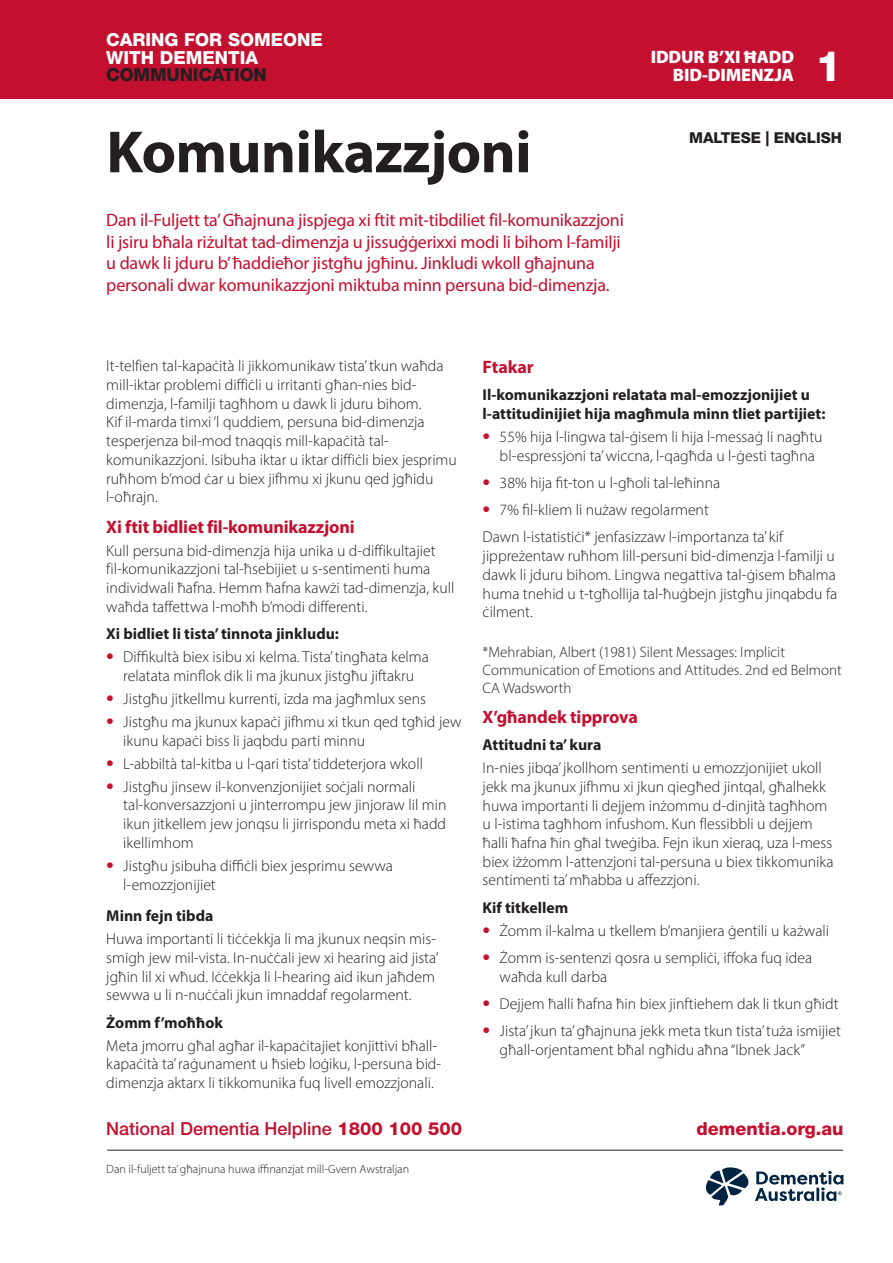
<style>
.page{position:relative;width:893px;height:1263px;background:#fff}
.page>*{position:absolute;margin:0;border:0;box-sizing:border-box;transform-origin:0 0}
.t1{font:700 60px "Myriad Pro";letter-spacing:-.01em;color:#231f20}
.Heading_Large{font:800 42px "Helvetica Neue LT Pro";color:#fff}
.Normal__Web{font:18px/21.6px "Myriad Pro";letter-spacing:-.01em;color:#c3102f}
.t2{font:700 18px "Myriad Pro";letter-spacing:-.01em;color:#c3102f}
.t3{font:500 18px "Helvetica Neue LT Pro";color:#c3102f}
.t4{font:800 18px/17.2px "Helvetica Neue LT Pro";color:#fff}
.t5{font:900 18px/18px "Myriad Pro";letter-spacing:-.01em;color:#fff;text-align:right}
.t6{font:800 18px "Helvetica Neue LT Pro";color:#c3102f}
.t7{font:800 18px "Helvetica Neue LT Pro";letter-spacing:-.01em;color:#231f20}
.body{font:300 15.75px/18.8px "Myriad Pro";color:#231f20}
.indent{font:300 15.75px/18.8px "Myriad Pro";color:#231f20}
.t8{font:700 15.75px/18.8px "Myriad Pro";color:#231f20}
.body-2{font:300 15px/18px "Myriad Pro";color:#231f20}
.t9{font:800 15px "Helvetica Neue LT Pro";color:#231f20}
.t10{font:300 12px "Myriad Pro";color:#231f20}
.s1{font-family:"Univers";color:#c3102f}
.s2{font-weight:800}
</style>
<div class="page">
<div style="left:0;top:0;width:893px;height:99px;background:#c3102f"></div>
<hr style="left:107px;top:1150px;width:736px;height:1px;background:#231f20">
<svg style="left:706px;top:1167px;width:137px;height:38px"></svg>
<p class="t4" style="left:106px;top:31px;width:218px">CARING FOR SOMEONE<br>WITH DEMENTIA</p>
<p class="t7" style="left:106px;top:64px;width:162px">COMMUNICATION</p>
<h1 class="t1" style="left:106px;top:113px;width:427px">Komunikazzjoni</h1>
<p class="Normal__Web" style="left:106px;top:209px;width:519px">Dan il-Fuljett ta’ Gћajnuna jispjega xi ftit mit-tibdiliet fil-komunikazzjoni li jsiru bћala riżultat tad-dimenzja u jissuġġerixxi modi li bihom l-familji u dawk li jduru b’ ћaddieћor jistgћu jgћinu. Jinkludi wkoll gћajnuna personali dwar komunikazzjoni miktuba minn persuna bid-dimenzja.</p>
<h1 class="t5" style="left:651px;top:47px;width:145px">IDDUR B’XI ĦADD<br>BID-DIMENZJA</h1>
<h1 class="Heading_Large" style="left:815px;top:41px;width:28px">1</h1>
<p class="t9" style="left:689px;top:128px;width:154px">MALTESE | ENGLISH</p>
<p class="body" style="left:106px;top:356px;width:352px">It-telfien tal-kapaċità li jikkomunikaw tista’ tkun waћda mill-iktar problemi diffiċli u irritanti gћan-nies bid&shy;dimenzja, l-familji tagћhom u dawk li jduru bihom.<br>Kif il-marda timxi ‘l quddiem, persuna bid-dimenzja tesperjenza bil-mod tnaqqis mill-kapaċità tal&shy;komunikazzjoni. Isibuha iktar u iktar diffiċli biex jesprimu ruћhom b’mod ċar u biex jifhmu xi jkunu qed jgћidu l-oћrajn.</p>
<h2 class="t2" style="left:106px;top:515px;width:250px">Xi ftit bidliet fil-komunikazzjoni</h2>
<p class="body" style="left:106px;top:541px;width:350px">Kull persuna bid-dimenzja hija unika u d-diffikultajiet fil-komunikazzjoni tal-ћsebijiet u s-sentimenti huma individwali ћafna. Hemm ћafna kawżi tad-dimenzja, kull waћda taffettwa l-moћћ b’modi differenti.</p>
<h3 class="t8" style="left:106px;top:624px;width:234px">Xi bidliet li tista’ tinnota jinkludu:</h3>
<p class="indent" style="left:106px;top:647px;width:324px;text-align:center"><span class="s1">•</span> Diffikultà biex isibu xi kelma. Tista’ tingћata kelma relatata minflok dik li ma jkunux jistgћu jiftakru</p>
<p class="indent" style="left:106px;top:689px;width:321px"><span class="s1">•</span> Jistgћu jitkellmu kurrenti, izda ma jagћmlux sens</p>
<p class="indent" style="left:123px;top:712px;width:340px;text-indent:-17px"><span class="s1">•</span> Jistgћu ma jkunux kapaċi jifhmu xi tkun qed tgћid jew ikunu kapaċi biss li jaqbdu parti minnu</p>
<p class="indent" style="left:106px;top:754px;width:318px"><span class="s1">•</span> L-abbiltà tal-kitba u l-qari tista’ tiddeterjora wkoll</p>
<p class="indent" style="left:123px;top:777px;width:325px;text-indent:-17px"><span class="s1">•</span> Jistgћu jinsew il-konvenzjonijiet soċjali normali tal-konversazzjoni u jinterrompu jew jinjoraw lil min ikun jitkellem jew jonqsu li jirrispondu meta xi ћadd ikellimhom</p>
<p class="indent" style="left:123px;top:856px;width:271px;text-indent:-17px"><span class="s1">•</span> Jistgћu jsibuha diffiċli biex jesprimu sewwa l-emozzjonijiet</p>
<h3 class="t8" style="left:106px;top:906px;width:109px">Minn fejn tibda</h3>
<p class="body" style="left:106px;top:929px;width:334px">Huwa importanti li tiċċekkja li ma jkunux neqsin mis&shy;smigh jew mil-vista. In-nuċċali jew xi hearing aid jista’ jgћin lil xi wћud. Iċċekkja li l-hearing aid ikun jaћdem sewwa u li n-nuċċali jkun imnaddaf regolarment.</p>
<h3 class="t8" style="left:106px;top:1012px;width:118px">Żomm f’moћћok</h3>
<p class="body" style="left:106px;top:1036px;width:336px">Meta jmorru gћal agћar il-kapaċitajiet konjittivi bћall&shy;kapaċità ta’ raġunament u ћsieb loġiku, l-persuna bid&shy;dimenzja aktarx li tikkomunika fuq livell emozzjonali.</p>
<p class="t3" style="left:106px;top:1118px;width:357px">National Dementia Helpline <span class="s2">1800 100 500</span></p>
<p class="t10" style="left:106px;top:1162px;width:304px">Dan il-fuljett ta’ gћajnuna huwa iffinanzjat mill-Gvern Awstraljan</p>
<h2 class="t2" style="left:483px;top:355px;width:52px">Ftakar</h2>
<h3 class="t8" style="left:483px;top:385px;width:344px">Il-komunikazzjoni relatata mal-emozzjonijiet u l-attitudinijiet hija magћmula minn tliet partijiet:</h3>
<p class="indent" style="left:483px;top:427px;width:341px;text-align:center"><span class="s1">•</span> 55% hija l-lingwa tal-ġisem li hija l-messaġ li nagћtu bl-espressjoni ta’ wiccna, l-qagћda u l-ġesti tagћna</p>
<p class="indent" style="left:483px;top:473px;width:239px"><span class="s1">•</span> 38% hija fit-ton u l-gћoli tal-leћinna</p>
<p class="indent" style="left:483px;top:500px;width:228px"><span class="s1">•</span> 7% fil-kliem li nużaw regolarment</p>
<p class="body" style="left:483px;top:528px;width:356px">Dawn l-istatistiċi* jenfasizzaw l-importanza ta’ kif jippreżentaw ruћhom lill-persuni bid-dimenzja l-familji u dawk li jduru bihom. Lingwa negattiva tal-ġisem bћalma huma tnehid u t-tgћollija tal-ћuġbejn jistgћu jinqabdu fa ċilment.</p>
<p class="body-2" style="left:483px;top:642px;width:361px">*Mehrabian, Albert (1981) Silent Messages: Implicit<br>Communication of Emotions and Attitudes. 2nd ed Belmont<br>CA Wadsworth</p>
<h2 class="t2" style="left:483px;top:705px;width:157px">X’gћandek tipprova</h2>
<h3 class="t8" style="left:483px;top:735px;width:120px">Attitudni ta’ kura</h3>
<p class="body" style="left:483px;top:758px;width:353px">In-nies jibqa’ jkollhom sentimenti u emozzjonijiet ukoll jekk ma jkunux jifhmu xi jkun qiegћed jintqal, gћalhekk huwa importanti li dejjem inżommu d-dinjità tagћhom u l-istima tagћhom infushom. Kun flessibbli u dejjem ћalli ћafna ћin gћal tweġiba. Fejn ikun xieraq, uza l-mess biex iżżomm l-attenzjoni tal-persuna u biex tikkomunika sentimenti ta’ mћabba u affezzjoni.</p>
<h3 class="t8" style="left:483px;top:897px;width:87px">Kif titkellem</h3>
<p class="indent" style="left:483px;top:921px;width:348px"><span class="s1">•</span> Żomm il-kalma u tkellem b’manjiera ġentili u każwali</p>
<p class="indent" style="left:500px;top:948px;width:314px;text-indent:-17px"><span class="s1">•</span> Żomm is-sentenzi qosra u sempliċi, iffoka fuq idea waћda kull darba</p>
<p class="indent" style="left:483px;top:994px;width:358px"><span class="s1">•</span> Dejjem ћalli ћafna ћin biex jinftiehem dak li tkun gћidt</p>
<p class="indent" style="left:500px;top:1021px;width:343px;text-indent:-17px"><span class="s1">•</span> Jista’ jkun ta’ gћajnuna jekk meta tkun tista’ tuża ismijiet gћall-orjentament bћal ngћidu aћna “Ibnek Jack”</p>
<p class="t6" style="left:696px;top:1118px;width:149px">dementia.org.au</p>
</div>
